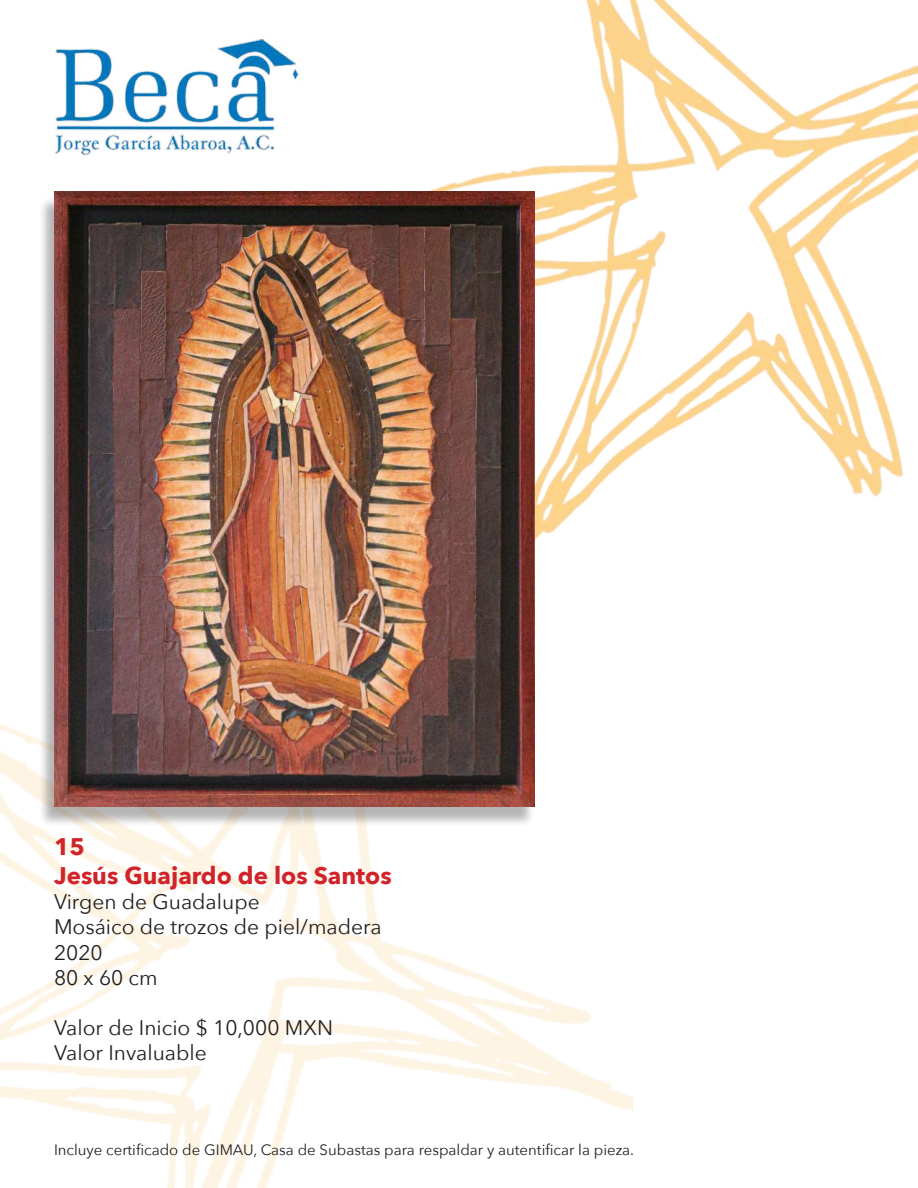
<style>
.page{position:relative;width:918px;height:1188px;background:#fff}
.page>*{position:absolute;margin:0;border:0;box-sizing:border-box;transform-origin:0 0}
.t1{font:700 24px/28.8px "Avenir Next";color:#d1232a}
.t2{font:21px/25.2px "Avenir Next";color:#231f20}
.t3{font:15px "Avenir Next";color:#231f20}
</style>
<div class="page">
<img style="left:430px;top:0;width:488px;height:540px">
<img style="left:0;top:724px;width:634px;height:464px">
<div style="left:38px;top:196px;width:497px;height:632px;background:#231f20;opacity:.33"></div>
<img style="left:54px;top:191px;width:481px;height:616px">
<img style="left:55px;top:39px;width:245px;height:118px">
<p class="t1" style="left:54px;top:832px;width:339px">15<br>Jesús Guajardo de los Santos</p>
<p class="t2" style="left:54px;top:888px;width:329px">Virgen de Guadalupe<br>Mosáico de trozos de piel/madera<br>2020<br>80 x 60 cm</p>
<p class="t2" style="left:54px;top:1014px;width:281px">Valor de Inicio $ 10,000 MXN<br>Valor Invaluable</p>
<p class="t3" style="left:54px;top:1137px;width:582px">Incluye certificado de GIMAU, Casa de Subastas para respaldar y autentificar la pieza.</p>
</div>
